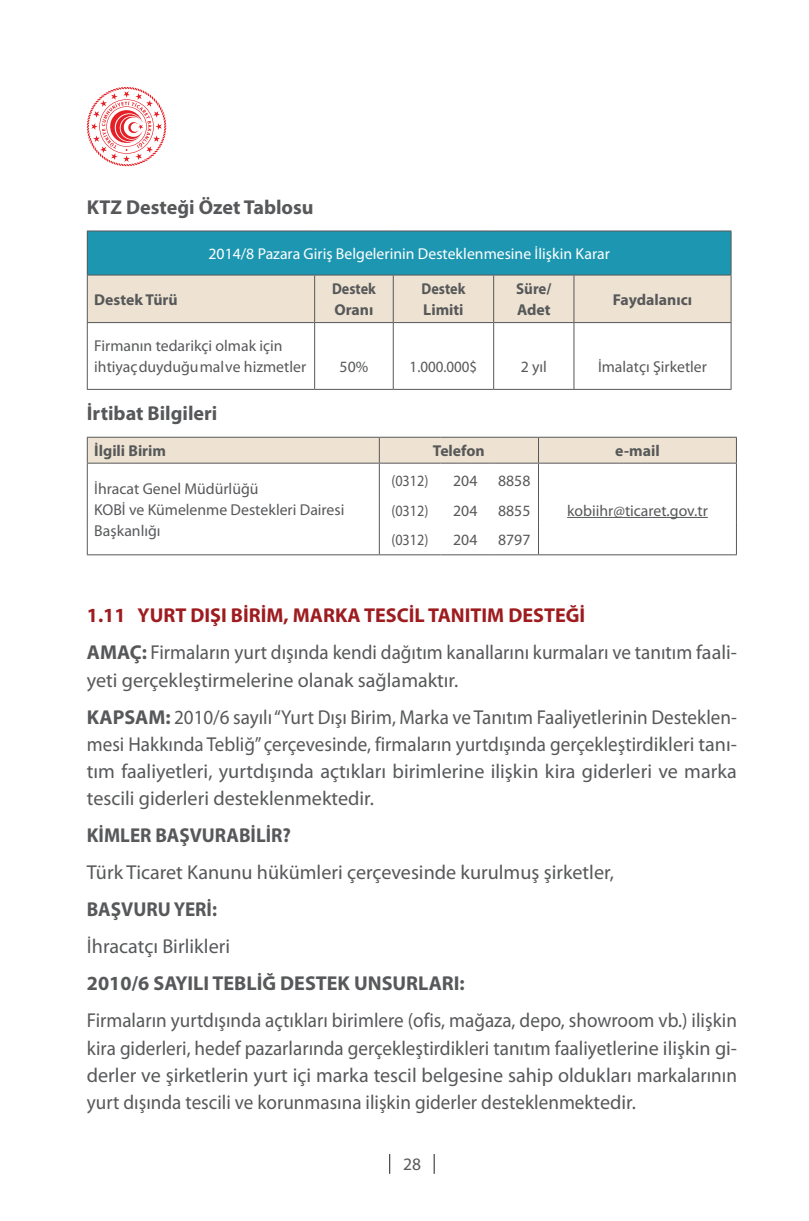
<style>
.page{position:relative;width:809px;height:1221px;background:#fff}
.page>*{position:absolute;margin:0;border:0;box-sizing:border-box;transform-origin:0 0}
.t1{font:20.12px/27.1px "Myriad Pro";color:#57585a;text-align:justify;scale:.95 1}
.t2{font:20.12px/37.1px "Myriad Pro";color:#57585a}
.t3{font:700 20.12px "Myriad Pro";color:#57585a}
.t4{font:700 20.12px "Myriad Pro";color:#57585a;scale:.95 1}
.t5{font:17.5px "Myriad Pro";color:#57585a}
.t6{font:15.75px/21px "Myriad Pro";color:#57585a}
.t7{font:15.75px "Myriad Pro";color:#fff}
.t8{font:700 15.75px "Myriad Pro";color:#57585a}
.t9{font:700 15.75px/21px "Myriad Pro";color:#57585a;scale:.9 1}
.t10{font:15.75px "Myriad Pro";color:#57585a;scale:.9 1}
.t11{font:15.75px "Myriad Pro";color:#57585a;scale:.95 1}
.t12{font:700 15.75px/21px "Myriad Pro";color:#57585a;scale:.95 1}
.s1{font-weight:700;color:#9e1c1f}
.s2{font-weight:700}
</style>
<div class="page">
<svg style="left:389px;top:1154px;width:1px;height:19px"></svg>
<svg style="left:434px;top:1154px;width:1px;height:19px"></svg>
<svg style="left:87px;top:87px;width:79px;height:79px"></svg>
<div style="left:87px;top:231px;width:644px;height:44px;background:#1d97b1"></div>
<div style="left:88px;top:275px;width:642px;height:47px;background:#eee3d2"></div>
<hr style="left:87px;top:230px;width:227px;height:1px;background:#57585a">
<hr style="left:87px;top:231px;width:1px;height:43px;background:#57585a">
<hr style="left:314px;top:230px;width:79px;height:1px;background:#57585a">
<hr style="left:393px;top:230px;width:100px;height:1px;background:#57585a">
<hr style="left:493px;top:230px;width:81px;height:1px;background:#57585a">
<hr style="left:574px;top:230px;width:157px;height:1px;background:#57585a">
<hr style="left:730px;top:231px;width:1px;height:43px;background:#57585a">
<hr style="left:87px;top:274px;width:227px;height:1px;background:#57585a">
<hr style="left:87px;top:275px;width:1px;height:47px;background:#57585a">
<hr style="left:314px;top:274px;width:79px;height:1px;background:#57585a">
<hr style="left:314px;top:275px;width:1px;height:47px;background:#57585a">
<hr style="left:393px;top:274px;width:100px;height:1px;background:#57585a">
<hr style="left:393px;top:275px;width:1px;height:47px;background:#57585a">
<hr style="left:493px;top:274px;width:81px;height:1px;background:#57585a">
<hr style="left:493px;top:275px;width:1px;height:47px;background:#57585a">
<hr style="left:574px;top:274px;width:157px;height:1px;background:#57585a">
<hr style="left:573px;top:275px;width:1px;height:47px;background:#57585a">
<hr style="left:730px;top:275px;width:1px;height:47px;background:#57585a">
<hr style="left:87px;top:322px;width:227px;height:1px;background:#57585a">
<hr style="left:87px;top:323px;width:1px;height:66px;background:#57585a">
<hr style="left:314px;top:322px;width:79px;height:1px;background:#57585a">
<hr style="left:314px;top:323px;width:1px;height:66px;background:#57585a">
<hr style="left:393px;top:322px;width:100px;height:1px;background:#57585a">
<hr style="left:393px;top:323px;width:1px;height:66px;background:#57585a">
<hr style="left:493px;top:322px;width:81px;height:1px;background:#57585a">
<hr style="left:493px;top:323px;width:1px;height:66px;background:#57585a">
<hr style="left:574px;top:322px;width:157px;height:1px;background:#57585a">
<hr style="left:573px;top:323px;width:1px;height:66px;background:#57585a">
<hr style="left:730px;top:323px;width:1px;height:66px;background:#57585a">
<hr style="left:87px;top:389px;width:227px;height:1px;background:#57585a">
<hr style="left:314px;top:389px;width:79px;height:1px;background:#57585a">
<hr style="left:393px;top:389px;width:100px;height:1px;background:#57585a">
<hr style="left:493px;top:389px;width:81px;height:1px;background:#57585a">
<hr style="left:574px;top:389px;width:157px;height:1px;background:#57585a">
<div style="left:87px;top:437px;width:650px;height:25px;background:#eee3d2"></div>
<hr style="left:87px;top:462px;width:292px;height:1px;background:#57585a">
<hr style="left:87px;top:463px;width:1px;height:34px;background:#57585a">
<hr style="left:379px;top:462px;width:61px;height:1px;background:#57585a">
<hr style="left:379px;top:463px;width:1px;height:34px;background:#57585a">
<hr style="left:440px;top:462px;width:50px;height:1px;background:#57585a">
<hr style="left:490px;top:462px;width:48px;height:1px;background:#57585a">
<hr style="left:538px;top:462px;width:199px;height:1px;background:#57585a">
<hr style="left:538px;top:463px;width:1px;height:34px;background:#57585a">
<hr style="left:736px;top:463px;width:1px;height:34px;background:#57585a">
<svg style="left:87px;top:497px;width:1px;height:26px"></svg>
<svg style="left:379px;top:497px;width:1px;height:26px"></svg>
<svg style="left:538px;top:497px;width:1px;height:26px"></svg>
<svg style="left:736px;top:497px;width:1px;height:26px"></svg>
<hr style="left:87px;top:523px;width:1px;height:31px;background:#57585a">
<hr style="left:379px;top:523px;width:1px;height:31px;background:#57585a">
<hr style="left:538px;top:523px;width:1px;height:31px;background:#57585a">
<hr style="left:736px;top:523px;width:1px;height:31px;background:#57585a">
<hr style="left:87px;top:554px;width:292px;height:1px;background:#57585a">
<hr style="left:379px;top:554px;width:61px;height:1px;background:#57585a">
<hr style="left:440px;top:554px;width:50px;height:1px;background:#57585a">
<hr style="left:490px;top:554px;width:48px;height:1px;background:#57585a">
<hr style="left:538px;top:554px;width:199px;height:1px;background:#57585a">
<hr style="left:567px;top:517px;width:140px;height:1px;background:#57585a">
<p class="t3" style="left:87px;top:194px;width:228px">KTZ Desteği Özet Tablosu</p>
<p class="t7" style="left:208px;top:244px;width:403px">2014/8 Pazara Giriş Belgelerinin Desteklenmesine İlişkin Karar</p>
<p class="t8" style="left:94px;top:289px;width:85px">Destek Türü</p>
<p class="t9" style="left:332px;top:278px;width:50px">Destek<br>Oranı</p>
<p class="t9" style="left:421px;top:278px;width:50px">Destek<br>Limiti</p>
<p class="t12" style="left:516px;top:278px;width:39px">Süre/<br>Adet</p>
<p class="t8" style="left:613px;top:289px;width:81px">Faydalanıcı</p>
<p class="t6" style="left:94px;top:335px;width:213px">Firmanın tedarikçi olmak için ihtiyaç duyduğu mal ve hizmetler</p>
<p class="t6" style="left:339px;top:356px;width:30px">50%</p>
<p class="t11" style="left:409px;top:357px;width:73px">1.000.000$</p>
<p class="t6" style="left:520px;top:356px;width:28px">2 yıl</p>
<p class="t6" style="left:598px;top:356px;width:110px">İmalatçı Şirketler</p>
<p class="t3" style="left:87px;top:400px;width:132px">İrtibat Bilgileri</p>
<p class="t8" style="left:94px;top:440px;width:73px">İlgili Birim</p>
<p class="t8" style="left:433px;top:440px;width:53px">Telefon</p>
<p class="t8" style="left:615px;top:440px;width:46px">e-mail</p>
<p class="t6" style="left:94px;top:478px;width:252px">İhracat Genel Müdürlüğü<br>KOBİ ve Kümelenme Destekleri Dairesi<br>Başkanlığı</p>
<p class="t10" style="left:391px;top:471px;width:43px">(0312)</p>
<p class="t6" style="left:453px;top:470px;width:26px">204</p>
<p class="t6" style="left:498px;top:470px;width:34px">8858</p>
<p class="t10" style="left:391px;top:501px;width:43px">(0312)</p>
<p class="t6" style="left:453px;top:500px;width:26px">204</p>
<p class="t6" style="left:498px;top:500px;width:34px">8855</p>
<p class="t6" style="left:567px;top:500px;width:142px">kobiihr@ticaret.gov.tr</p>
<p class="t10" style="left:391px;top:529px;width:43px">(0312)</p>
<p class="t6" style="left:453px;top:528px;width:26px">204</p>
<p class="t6" style="left:498px;top:528px;width:34px">8797</p>
<p class="t1" style="left:87px;top:596px;width:686px;line-height:37.1px"><span class="s1">1.11 YURT DIŞI BİRİM, MARKA TESCİL TANITIM DESTEĞİ<br></span><span class="s2">AMAÇ:</span> Firmaların yurt dışında kendi dağıtım kanallarını kurmaları ve tanıtım faali-</p>
<p class="t2" style="left:87px;top:661px;width:651px">yeti gerçekleştirmelerine olanak sağlamaktır.<br><span class="s2">KAPSAM:</span> 2010/6 sayılı “Yurt Dışı Birim, Marka ve Tanıtım Faaliyetlerinin Desteklen-</p>
<p class="t1" style="left:87px;top:730px;width:686px">mesi Hakkında Tebliğ” çerçevesinde, firmaların yurtdışında gerçekleştirdikleri tanı&shy;tım faaliyetleri, yurtdışında açtıkları birimlerine ilişkin kira giderleri ve marka tescili giderleri desteklenmektedir.</p>
<p class="t4" style="left:87px;top:822px;width:216px">KİMLER BAŞVURABİLİR?</p>
<p class="t2" style="left:87px;top:853px;width:528px">Türk Ticaret Kanunu hükümleri çerçevesinde kurulmuş şirketler,</p>
<p class="t4" style="left:87px;top:896px;width:138px">BAŞVURU YERİ:</p>
<p class="t2" style="left:87px;top:927px;width:145px">İhracatçı Birlikleri</p>
<p class="t3" style="left:87px;top:970px;width:379px">2010/6 SAYILI TEBLİĞ DESTEK UNSURLARI:</p>
<p class="t1" style="left:87px;top:1006px;width:686px">Firmaların yurtdışında açtıkları birimlere (ofis, mağaza, depo, showroom vb.) ilişkin kira giderleri, hedef pazarlarında gerçekleştirdikleri tanıtım faaliyetlerine ilişkin gi&shy;derler ve şirketlerin yurt içi marka tescil belgesine sahip oldukları markalarının yurt dışında tescili ve korunmasına ilişkin giderler desteklenmektedir.</p>
<p class="t5" style="left:403px;top:1153px;width:19px">28</p>
</div>
